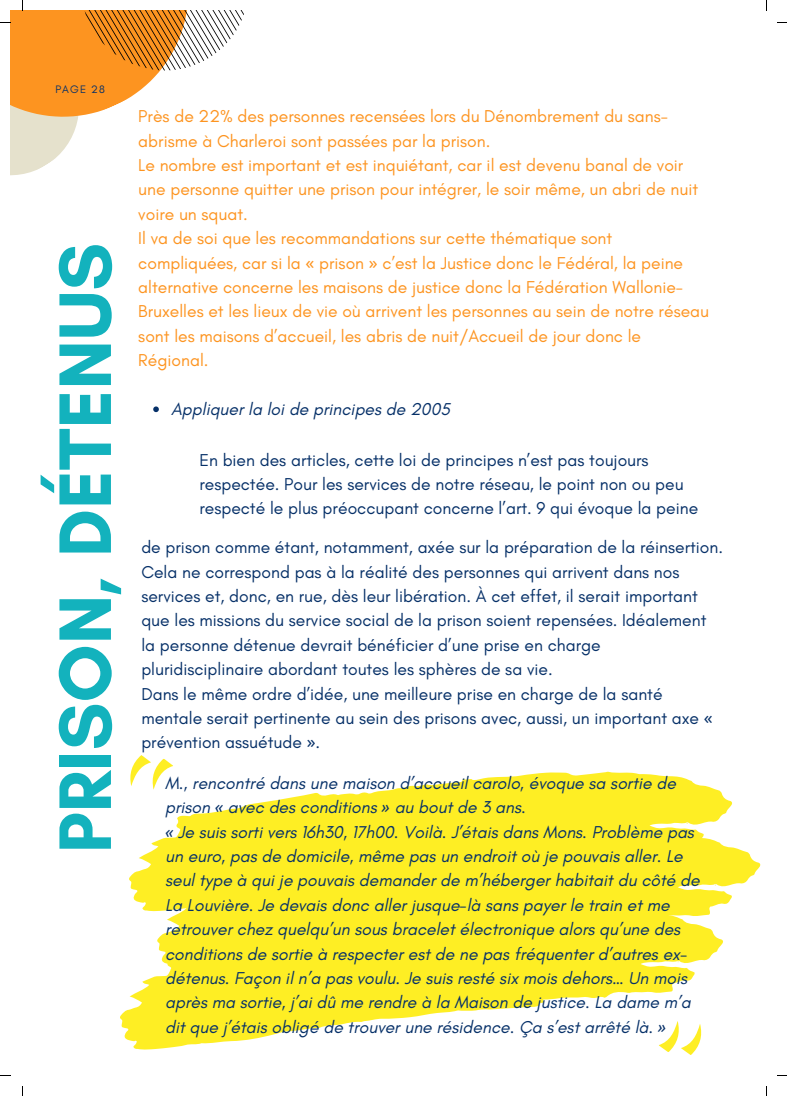
<style>
.page{position:relative;width:787px;height:1096px;background:#fff}
.page>*{position:absolute;margin:0;border:0;box-sizing:border-box;transform-origin:0 0}
.t1{font:700 75.75px "Glacial Indifference";color:#13b2bd}
.t2{font:17.5px/24.4px "Glacial Indifference";color:#063068}
.t3{font:italic 17.5px/24.4px "Glacial Indifference";color:#063068}
.t4{font:17.5px/24.4px "Glacial Indifference";color:#fd9420}
.t5{font:11px "Glacial Indifference";letter-spacing:.1em;color:#063068}
.s1{font-family:"Noto Sans"}
</style>
<div class="page">
<svg style="left:129px;top:771px;width:604px;height:138px;fill:#feee24"></svg>
<div style="left:157px;top:832px;width:604px;height:77px;background:#feee24"></div>
<svg style="left:120px;top:909px;width:603px;height:140px;fill:#feee24"></svg>
<svg style="left:129px;top:755px;width:45px;height:37px"></svg>
<svg style="left:658px;top:1018px;width:47px;height:37px"></svg>
<svg style="left:153px;top:406px;width:6px;height:6px"></svg>
<svg style="left:0;top:0;width:244px;height:176px"></svg>
<h2 class="t5" style="left:55px;top:83px;width:51px">PAGE 28</h2>
<p class="t1" style="left:39px;top:853px;width:611px;rotate:-90deg">PRISON, DÉTENUS</p>
<h2 class="t4" style="left:138px;top:104px;width:572px">Près de 22% des personnes recensées lors du Dénombrement du sans&shy;abrisme à Charleroi sont passées par la prison.<br>Le nombre est important et est inquiétant, car il est devenu banal de voir une personne quitter une prison pour intégrer, le soir même, un abri de nuit voire un squat.<br>Il va de soi que les recommandations sur cette thématique sont compliquées, car si la <span class="s1">«</span> prison <span class="s1">»</span> c’est la Justice donc le Fédéral, la peine alternative concerne les maisons de justice donc la Fédération Wallonie-Bruxelles et les lieux de vie où arrivent les personnes au sein de notre réseau sont les maisons d’accueil, les abris de nuit/Accueil de jour donc le Régional.</h2>
<h2 class="t3" style="left:171px;top:396px;width:280px">Appliquer la loi de principes de 2005</h2>
<p class="t2" style="left:199px;top:447px;width:500px">En bien des articles, cette loi de principes n’est pas toujours respectée. Pour les services de notre réseau, le point non ou peu respecté le plus préoccupant concerne l’art. 9 qui évoque la peine</p>
<h2 class="t2" style="left:141px;top:535px;width:583px">de prison comme étant, notamment, axée sur la préparation de la réinsertion.<br>Cela ne correspond pas à la réalité des personnes qui arrivent dans nos services et, donc, en rue, dès leur libération. À cet effet, il serait important que les missions du service social de la prison soient repensées. Idéalement la personne détenue devrait bénéficier d’une prise en charge pluridisciplinaire abordant toutes les sphères de sa vie.<br>Dans le même ordre d’idée, une meilleure prise en charge de la santé mentale serait pertinente au sein des prisons avec, aussi, un important axe <span class="s1">« </span>prévention assuétude <span class="s1">»</span>.</h2>
<h1 class="t3" style="left:165px;top:770px;width:536px">M., rencontré dans une maison d’accueil carolo, évoque sa sortie de prison <span class="s1">«</span> avec des conditions <span class="s1">»</span> au bout de 3 ans.<br><span class="s1">«</span> Je suis sorti vers 16h30, 17h00. Voilà. J’étais dans Mons. Problème pas un euro, pas de domicile, même pas un endroit où je pouvais aller. Le seul type à qui je pouvais demander de m’héberger habitait du côté de La Louvière. Je devais donc aller jusque-là sans payer le train et me retrouver chez quelqu’un sous bracelet électronique alors qu’une des conditions de sortie à respecter est de ne pas fréquenter d’autres ex&shy;détenus. Façon il n’a pas voulu. Je suis resté six mois dehors… Un mois après ma sortie, j’ai dû me rendre à la Maison de justice. La dame m’a dit que j’étais obligé de trouver une résidence. Ça s’est arrêté là. <span class="s1">»</span></h1>
</div>
